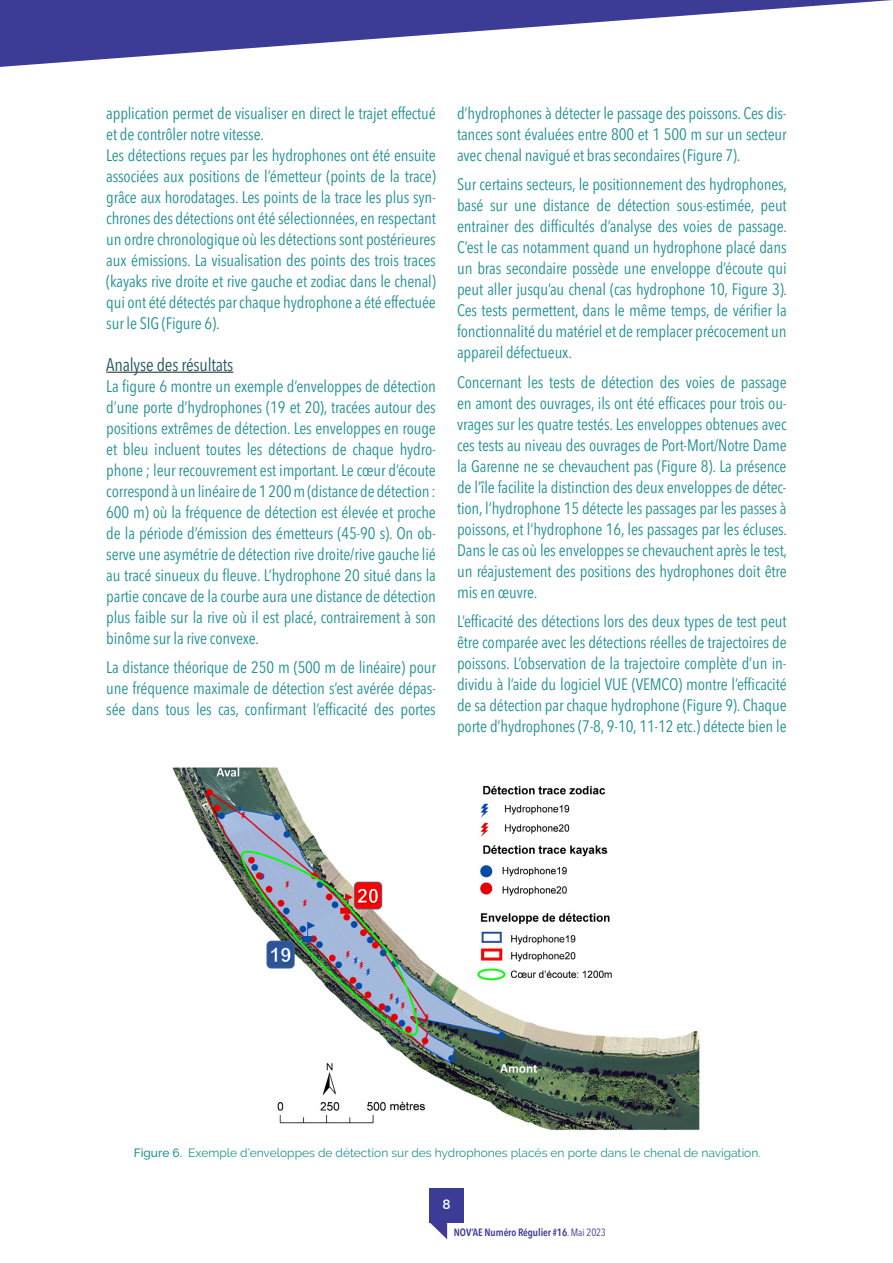
<style>
.page{position:relative;width:893px;height:1263px;background:#fff}
.page>*{position:absolute;margin:0;border:0;box-sizing:border-box;transform-origin:0 0}
.texte_article{font:condensed 18px "Avenir Next LT Pro";letter-spacing:-.01em;color:#1f5560}
.texte_article-2{font:condensed 16.5px/21px "Avenir Next LT Pro";letter-spacing:-.01em;color:#219091;text-align:justify}
.t1{font:600 13.5px "Raleway";color:#fff}
.Legende_sarcelle{font:12px "Raleway";color:#219091}
.t2{font:600 condensed 10.5px "Avenir Next LT Pro";letter-spacing:-.01em;color:#3c3b96}
.s1{font-weight:500}
.s2{font-weight:400}
</style>
<div class="page">
<svg style="left:429px;top:1222px;width:18px;height:17px"></svg>
<div style="left:429px;top:1188px;width:34px;height:34px;background:#3c3b96"></div>
<svg style="left:0;top:0;width:892px;height:67px"></svg>
<hr style="left:106px;top:372px;width:127px;height:1px;background:#231f20">
<img style="left:172px;top:767px;width:528px;height:363px">
<p class="texte_article-2" style="left:106px;top:103px;width:331px">application permet de visualiser en direct le trajet effectué et de contrôler notre vitesse.</p>
<p class="texte_article-2" style="left:106px;top:145px;width:331px">Les détections reçues par les hydrophones ont été ensuite associées aux positions de l’émetteur (points de la trace) grâce aux horodatages. Les points de la trace les plus syn&shy;chrones des détections ont été sélectionnées, en respectant un ordre chronologique où les détections sont postérieures aux émissions. La visualisation des points des trois traces (kayaks rive droite et rive gauche et zodiac dans le chenal) qui ont été détectés par chaque hydrophone a été effectuée sur le SIG (Figure 6).</p>
<p class="texte_article" style="left:106px;top:354px;width:129px">Analyse des résultats</p>
<p class="texte_article-2" style="left:106px;top:376px;width:331px">La figure 6 montre un exemple d’enveloppes de détection d’une porte d’hydrophones (19 et 20), tracées autour des positions extrêmes de détection. Les enveloppes en rouge et bleu incluent toutes les détections de chaque hydro&shy;phone ; leur recouvrement est important. Le cœur d’écoute correspond à un linéaire de 1 200 m (distance de détection :<br>600 m) où la fréquence de détection est élevée et proche de la période d’émission des émetteurs (45-90 s). On ob&shy;serve une asymétrie de détection rive droite/rive gauche lié au tracé sinueux du fleuve. L’hydrophone 20 situé dans la partie concave de la courbe aura une distance de détection plus faible sur la rive où il est placé, contrairement à son binôme sur la rive convexe.</p>
<p class="texte_article-2" style="left:106px;top:657px;width:331px">La distance théorique de 250 m (500 m de linéaire) pour une fréquence maximale de détection s’est avérée dépas&shy;sée dans tous les cas, confirmant l’efficacité des portes</p>
<p class="texte_article-2" style="left:457px;top:103px;width:331px">d’hydrophones à détecter le passage des poissons. Ces dis&shy;tances sont évaluées entre 800 et 1 500 m sur un secteur avec chenal navigué et bras secondaires (Figure 7).</p>
<p class="texte_article-2" style="left:457px;top:174px;width:332px">Sur certains secteurs, le positionnement des hydrophones, basé sur une distance de détection sous-estimée, peut entrainer des difficultés d’analyse des voies de passage.<br>C’est le cas notamment quand un hydrophone placé dans un bras secondaire possède une enveloppe d’écoute qui peut aller jusqu’au chenal (cas hydrophone 10, Figure 3).<br>Ces tests permettent, dans le même temps, de vérifier la fonctionnalité du matériel et de remplacer précocement un appareil défectueux.</p>
<p class="texte_article-2" style="left:457px;top:372px;width:332px">Concernant les tests de détection des voies de passage en amont des ouvrages, ils ont été efficaces pour trois ou&shy;vrages sur les quatre testés. Les enveloppes obtenues avec ces tests au niveau des ouvrages de Port-Mort/Notre Dame la Garenne ne se chevauchent pas (Figure 8). La présence de l’île facilite la distinction des deux enveloppes de détec&shy;tion, l’hydrophone 15 détecte les passages par les passes à poissons, et l’hydrophone 16, les passages par les écluses.<br>Dans le cas où les enveloppes se chevauchent après le test, un réajustement des positions des hydrophones doit être mis en œuvre.</p>
<p class="texte_article-2" style="left:457px;top:611px;width:331px">L’efficacité des détections lors des deux types de test peut être comparée avec les détections réelles de trajectoires de poissons. L’observation de la trajectoire complète d’un in&shy;dividu à l’aide du logiciel VUE (VEMCO) montre l’efficacité de sa détection par chaque hydrophone (Figure 9). Chaque porte d’hydrophones (7-8, 9-10, 11-12 etc.) détecte bien le</p>
<p class="Legende_sarcelle" style="left:134px;top:1146px;width:628px"><span class="s1">Figure 6.</span> Exemple d’enveloppes de détection sur des hydrophones placés en porte dans le chenal de navigation.</p>
<p class="t1" style="left:442px;top:1197px;width:10px">8</p>
<p class="t2" style="left:454px;top:1226px;width:153px">NOV’AE Numéro Régulier #16<span class="s2">. Mai 2023</span></p>
</div>
